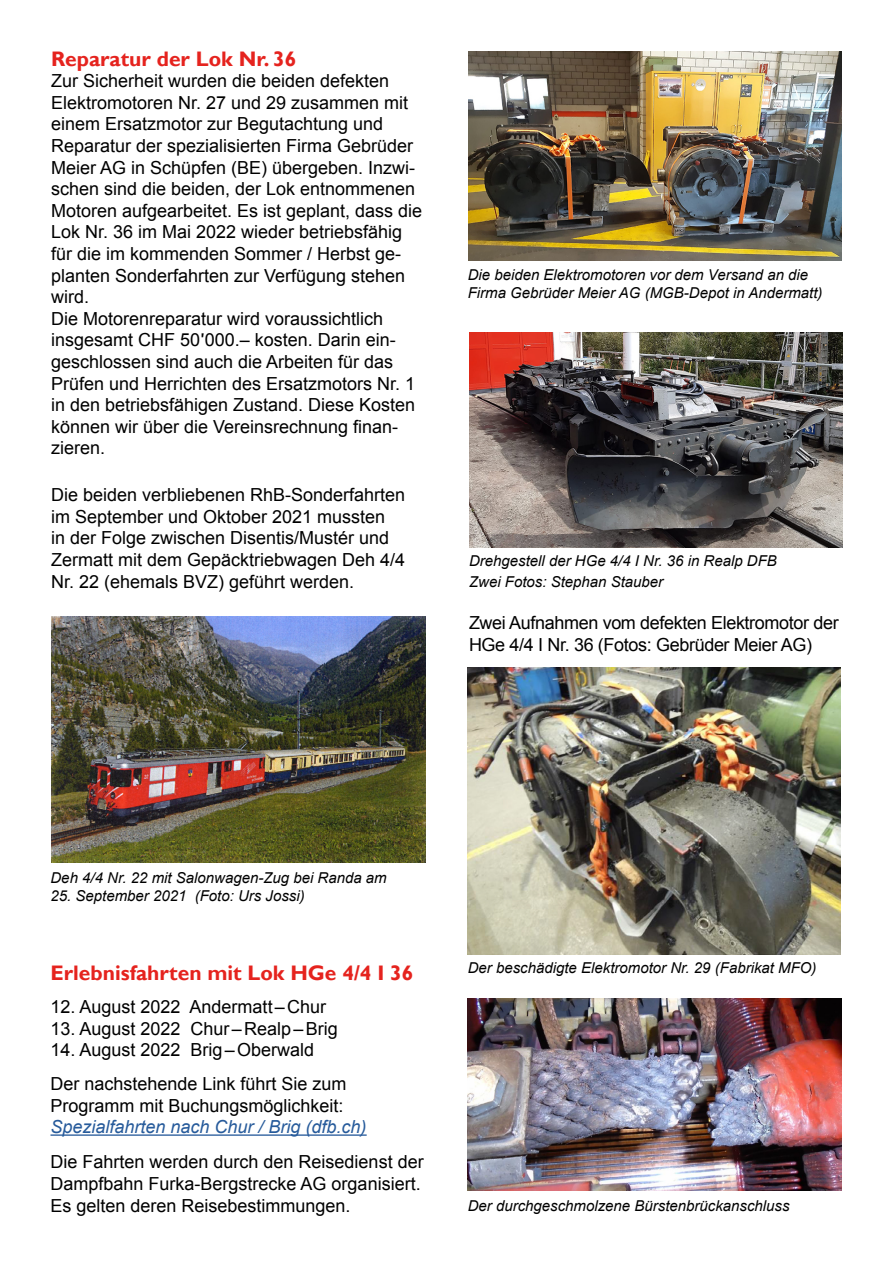
<style>
.page{position:relative;width:893px;height:1263px;background:#fff}
.page>*{position:absolute;margin:0;border:0;box-sizing:border-box;transform-origin:0 0}
.t1{font:700 21px "Gill Sans";color:#e5231e}
.t2{font:18px/21.6px "Arial";color:#000}
.t3{font:18px/21.6px "Arial";letter-spacing:-.02em;color:#000}
.t4{font:italic 18px "Arial";color:#275b9b}
.t5{font:italic 15px/21.6px "Arial";color:#000}
.s1{font-family:"PT Sans";font-weight:700}
</style>
<div class="page">
<img style="left:52px;top:616px;width:373px;height:246px">
<img style="left:468px;top:51px;width:374px;height:210px">
<img style="left:469px;top:332px;width:374px;height:216px">
<img style="left:468px;top:668px;width:372px;height:286px">
<img style="left:468px;top:998px;width:373px;height:193px">
<hr style="left:50px;top:1134px;width:317px;height:2px;background:#275b9b">
<p class="t1" style="left:51px;top:46px;width:247px">Reparatur der Lok Nr. 36</p>
<p class="t2" style="left:51px;top:70px;width:373px">Zur Sicherheit wurden die beiden defekten Elektromotoren Nr. 27 und 29 zusammen mit einem Ersatzmotor zur Begutachtung und Reparatur der spezialisierten Firma Gebrüder Meier AG in Schüpfen (BE) übergeben. Inzwi&shy;schen sind die beiden, der Lok entnommenen Motoren aufgearbeitet. Es ist geplant, dass die Lok Nr. 36 im Mai 2022 wieder betriebsfähig für die im kommenden Sommer / Herbst ge&shy;planten Sonderfahrten zur Verfügung stehen wird.<br>Die Motorenreparatur wird voraussichtlich insgesamt CHF 50<span class="s1">'</span>000.– kosten. Darin ein&shy;geschlossen sind auch die Arbeiten für das Prüfen und Herrichten des Ersatzmotors Nr. 1 in den betriebsfähigen Zustand. Diese Kosten können wir über die Vereinsrechnung finan&shy;zieren.</p>
<p class="t2" style="left:51px;top:484px;width:356px">Die beiden verbliebenen RhB-Sonderfahrten im September und Oktober 2021 mussten<br>in der Folge zwischen Disentis/Mustér und Zermatt mit dem Gepäcktriebwagen Deh 4/4<br>Nr. 22 (ehemals BVZ) geführt werden.</p>
<p class="t5" style="left:468px;top:266px;width:356px;line-height:18px">Die beiden Elektromotoren vor dem Versand an die<br>Firma Gebrüder Meier AG (MGB-Depot in Andermatt)</p>
<p class="t5" style="left:469px;top:550px;width:309px">Drehgestell der HGe 4/4 I Nr. 36 in Realp DFB<br>Zwei Fotos: Stephan Stauber</p>
<p class="t3" style="left:469px;top:612px;width:371px">Zwei Aufnahmen vom defekten Elektromotor der<br>HGe 4/4 I Nr. 36 (Fotos: Gebrüder Meier AG)</p>
<p class="t5" style="left:50px;top:867px;width:338px">Deh 4/4 Nr. 22 mit Salonwagen-Zug bei Randa am</p>
<p class="t5" style="left:50px;top:885px;width:256px">25. September 2021 (Foto: Urs Jossi)</p>
<p class="t1" style="left:50px;top:960px;width:364px">Erlebnisfahrten mit Lok HGe 4/4 I 36</p>
<p class="t2" style="left:50px;top:996px;width:277px">12. August 2022 Andermatt–Chur</p>
<p class="t2" style="left:50px;top:1018px;width:289px">13. August 2022 Chur–Realp–Brig</p>
<p class="t2" style="left:50px;top:1033px;width:298px;line-height:33.6px">14. August 2022 Brig–Oberwald<br>Der nachstehende Link führt Sie zum</p>
<p class="t2" style="left:50px;top:1095px;width:295px">Programm mit Buchungsmöglichkeit:</p>
<p class="t4" style="left:50px;top:1115px;width:318px">Spezialfahrten nach Chur / Brig (dfb.ch)</p>
<p class="t2" style="left:50px;top:1151px;width:375px">Die Fahrten werden durch den Reisedienst der<br>Dampfbahn Furka-Bergstrecke AG organisiert.<br>Es gelten deren Reisebestimmungen.</p>
<p class="t5" style="left:468px;top:957px;width:350px">Der beschädigte Elektromotor Nr. 29 (Fabrikat MFO)</p>
<p class="t5" style="left:468px;top:1195px;width:323px">Der durchgeschmolzene Bürstenbrückanschluss</p>
</div>
